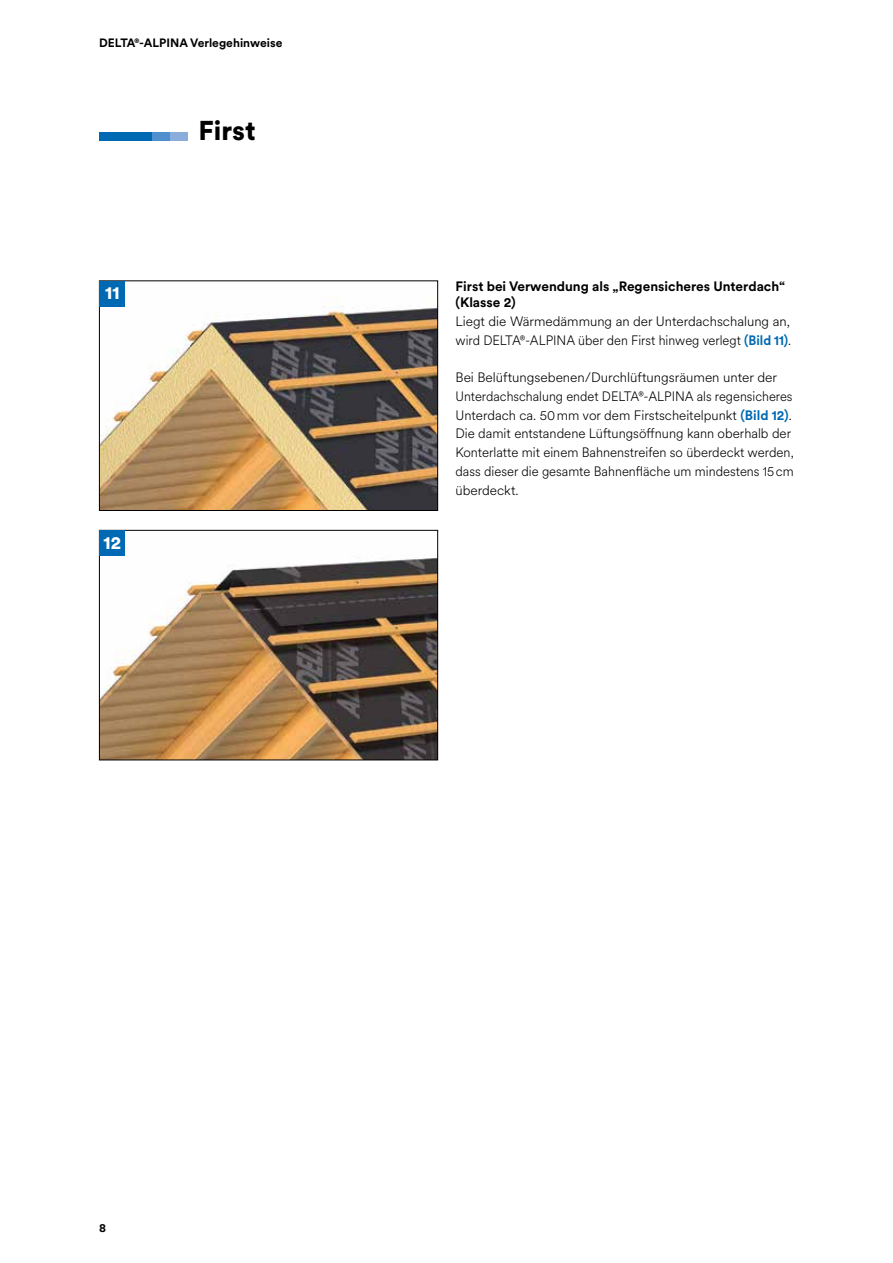
<style>
.page{position:relative;width:893px;height:1263px;background:#fff}
.page>*{position:absolute;margin:0;border:0;box-sizing:border-box;transform-origin:0 0}
.t1{font:900 27px "Circular XX";color:#000}
.t2{font:900 18px "Circular XX";color:#fff}
.t3{font:300 13.5px/18.8px "Circular XX";color:#000}
.t4{font:700 13.5px/16.2px "Circular XX";color:#000}
.t5{font:700 12px "Circular XX";color:#000}
.s1{font-weight:700;color:#0069b4}
</style>
<div class="page">
<img style="left:101px;top:557px;width:335px;height:201px">
<div style="left:99px;top:530px;width:339px;height:230px;border:1px solid #000"></div>
<div style="left:100px;top:530px;width:25px;height:26px;background:#0069b4"></div>
<img style="left:101px;top:305px;width:335px;height:204px">
<div style="left:99px;top:281px;width:339px;height:230px;border:1px solid #000"></div>
<div style="left:100px;top:281px;width:25px;height:26px;background:#0069b4"></div>
<div style="left:99px;top:132px;width:53px;height:8px;background:#0069b4"></div>
<div style="left:152px;top:132px;width:18px;height:8px;background:#4f8fcd"></div>
<div style="left:170px;top:132px;width:17px;height:8px;background:#8baddc"></div>
<p class="t5" style="left:99px;top:34px;width:185px">DELTA®-ALPINA Verlegehinweise</p>
<h2 class="t2" style="left:105px;top:280px;width:16px">11</h2>
<h1 class="t1" style="left:198px;top:112px;width:59px">First</h1>
<h2 class="t2" style="left:104px;top:530px;width:19px">12</h2>
<p class="t4" style="left:455px;top:277px;width:331px">First bei Verwendung als „Regensicheres Unterdach“ (Klasse 2)</p>
<p class="t3" style="left:455px;top:311px;width:337px">Liegt die Wärmedämmung an der Unterdachschalung an, wird DELTA®-ALPINA über den First hinweg verlegt <span class="s1">(Bild 11)</span>.</p>
<p class="t3" style="left:455px;top:367px;width:340px">Bei Belüftungsebenen/Durchlüftungsräumen unter der Unterdachschalung endet DELTA®-ALPINA als regensicheres Unterdach ca. 50mm vor dem Firstscheitelpunkt <span class="s1">(Bild 12)</span>.<br>Die damit entstandene Lüftungsöffnung kann oberhalb der Konterlatte mit einem Bahnenstreifen so überdeckt werden, dass dieser die gesamte Bahnenfläche um mindestens 15cm überdeckt.</p>
<p class="t5" style="left:99px;top:1219px;width:8px">8</p>
</div>
